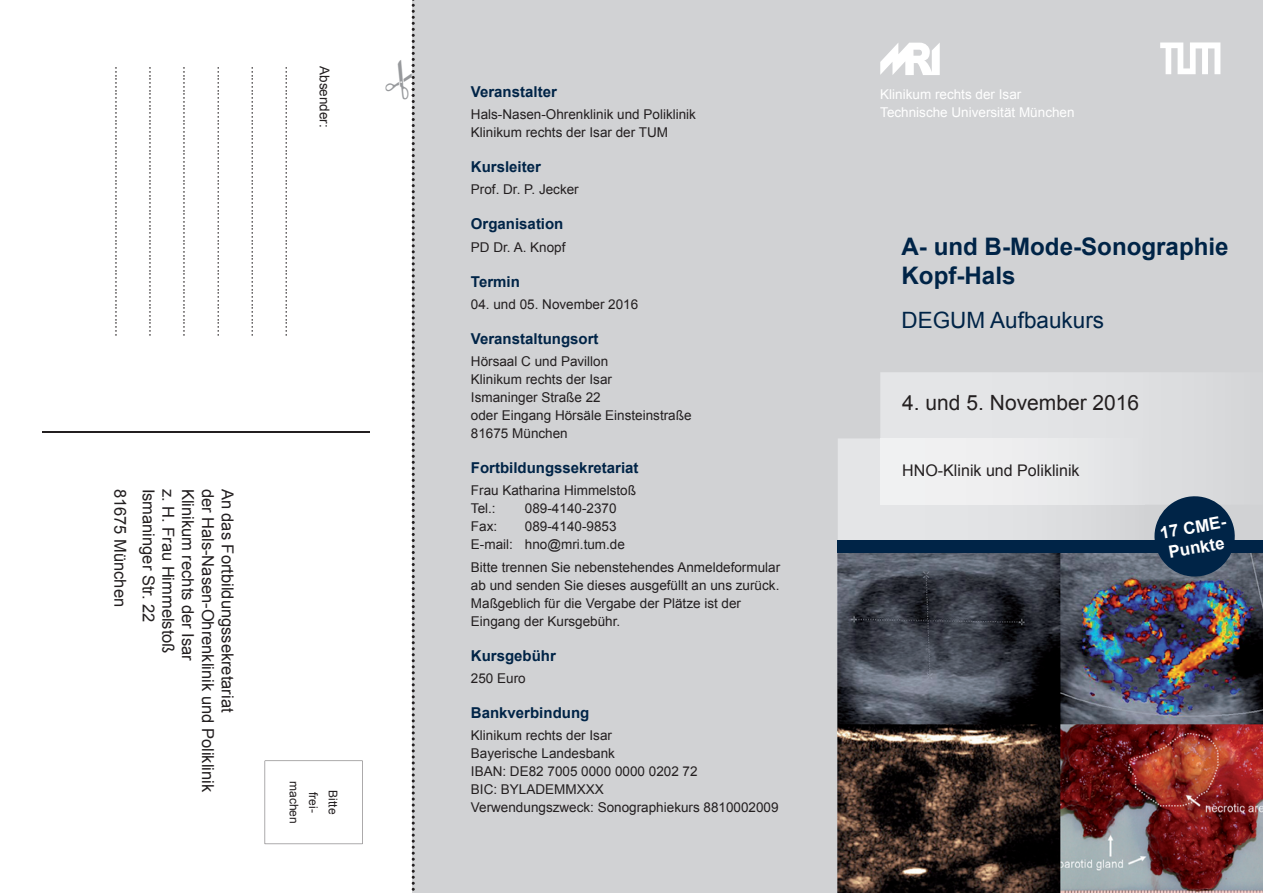
<style>
.page{position:relative;width:1263px;height:893px;background:#fff}
.page>*{position:absolute;margin:0;border:0;box-sizing:border-box;transform-origin:0 0}
.t1{font:700 24.15px/29px "Arial";color:#002447}
.t2{font:22.5px "Arial";color:#002447}
.t3{font:21px "Arial";color:#231f20}
.t4{font:700 16.95px/20.4px "Arial";color:#fff;text-align:center}
.t5{font:16.5px "Arial";color:#231f20}
.t6{font:16.05px "Arial";color:#231f20}
.t7{font:700 15px "Arial";color:#002447}
.t8{font:13.5px/18px "Arial";color:#231f20}
.t9{font:13.5px/18px "Arial";color:#fff}
.t10{font:12px "Arial";color:#231f20}
</style>
<div class="page">
<div style="left:412px;top:0;width:851px;height:893px;background:#d1d2d4"></div>
<svg style="left:1160px;top:42px;width:60px;height:32px"></svg>
<img style="left:838px;top:553px;width:425px;height:340px">
<div style="left:838px;top:439px;width:234px;height:101px;background:#e4e5e7"></div>
<div style="left:880px;top:372px;width:302px;height:132px;background:#e2e3e5"></div>
<img style="left:880px;top:438px;width:265px;height:67px">
<svg style="left:880px;top:43px;width:60px;height:32px"></svg>
<div style="left:838px;top:540px;width:425px;height:13px;background:#002447"></div>
<svg style="left:1151px;top:493px;width:87px;height:87px"></svg>
<svg style="left:265px;top:761px;width:97px;height:83px"></svg>
<hr style="left:43px;top:431px;width:327px;height:2px;background:#231f20">
<svg style="left:411px;top:0;width:4px;height:891px"></svg>
<p class="t8" style="left:129px;top:66px;width:272px;rotate:90deg">........................................................................</p>
<p class="t8" style="left:163px;top:66px;width:272px;rotate:90deg">........................................................................</p>
<p class="t8" style="left:197px;top:66px;width:272px;rotate:90deg">........................................................................</p>
<p class="t8" style="left:231px;top:66px;width:272px;rotate:90deg">........................................................................</p>
<p class="t8" style="left:265px;top:66px;width:272px;rotate:90deg">........................................................................</p>
<p class="t8" style="left:299px;top:66px;width:272px;rotate:90deg">........................................................................</p>
<p class="t8" style="left:333px;top:66px;width:63px;rotate:90deg">Absender:</p>
<p class="t5" style="left:131px;top:488px;width:120px;rotate:90deg">81675 München</p>
<p class="t5" style="left:159px;top:488px;width:135px;rotate:90deg">Ismaninger Str. 22</p>
<p class="t5" style="left:179px;top:488px;width:167px;rotate:90deg">z. H. Frau Himmelstoß</p>
<p class="t5" style="left:199px;top:488px;width:174px;rotate:90deg">Klinikum rechts der Isar</p>
<p class="t5" style="left:219px;top:488px;width:305px;rotate:90deg">der Hals-Nasen-Ohrenklinik und Poliklinik</p>
<p class="t5" style="left:238px;top:488px;width:225px;rotate:90deg">An das Fortbildungssekretariat</p>
<p class="t10" style="left:302px;top:781px;width:44px;rotate:90deg">machen</p>
<p class="t10" style="left:321px;top:792px;width:22px;rotate:90deg">frei-</p>
<p class="t10" style="left:341px;top:790px;width:26px;rotate:90deg">Bitte</p>
<p class="t7" style="left:471px;top:82px;width:87px">Veranstalter</p>
<p class="t8" style="left:471px;top:106px;width:227px">Hals-Nasen-Ohrenklinik und Poliklinik<br>Klinikum rechts der Isar der TUM</p>
<p class="t7" style="left:471px;top:157px;width:72px">Kursleiter</p>
<p class="t8" style="left:471px;top:181px;width:109px">Prof. Dr. P. Jecker</p>
<p class="t7" style="left:471px;top:214px;width:94px">Organisation</p>
<p class="t8" style="left:471px;top:238px;width:96px">PD Dr. A. Knopf</p>
<p class="t7" style="left:471px;top:271px;width:50px">Termin</p>
<p class="t8" style="left:471px;top:295px;width:169px">04. und 05. November 2016</p>
<p class="t7" style="left:471px;top:329px;width:129px">Veranstaltungsort</p>
<p class="t8" style="left:471px;top:353px;width:222px">Hörsaal C und Pavillon<br>Klinikum rechts der Isar<br>Ismaninger Straße 22<br>oder Eingang Hörsäle Einsteinstraße<br>81675 München</p>
<p class="t7" style="left:471px;top:458px;width:169px">Fortbildungssekretariat</p>
<p class="t8" style="left:471px;top:482px;width:167px">Frau Katharina Himmelstoß<br>Tel.:</p>
<p class="t8" style="left:525px;top:500px;width:93px">089-4140-2370</p>
<p class="t8" style="left:471px;top:518px;width:155px;text-indent:54px">089-4140-9853<br>E-mail: hno@mri.tum.de</p>
<p class="t8" style="left:471px;top:558px;width:311px">Bitte trennen Sie nebenstehendes Anmeldeformular ab und senden Sie dieses ausgefüllt an uns zurück.<br>Maßgeblich für die Vergabe der Plätze ist der Eingang der Kursgebühr.</p>
<p class="t7" style="left:471px;top:645px;width:87px">Kursgebühr</p>
<p class="t8" style="left:471px;top:669px;width:56px">250 Euro</p>
<p class="t7" style="left:471px;top:703px;width:120px">Bankverbindung</p>
<p class="t8" style="left:471px;top:727px;width:309px">Klinikum rechts der Isar<br>Bayerische Landesbank<br>IBAN: DE82 7005 0000 0000 0202 72<br>BIC: BYLADEMMXXX<br>Verwendungszweck: Sonographiekurs 8810002009</p>
<p class="t8" style="left:471px;top:518px;width:28px">Fax:</p>
<p class="t9" style="left:880px;top:86px;width:196px">Klinikum rechts der Isar<br>Technische Universität München</p>
<h1 class="t1" style="left:901px;top:233px;width:329px">A- und B-Mode-Sonographie<br>Kopf-Hals</h1>
<h2 class="t2" style="left:901px;top:306px;width:204px">DEGUM Aufbaukurs</h2>
<h3 class="t3" style="left:902px;top:388px;width:238px">4. und 5. November 2016</h3>
<p class="t6" style="left:902px;top:460px;width:179px">HNO-Klinik und Poliklinik</p>
<p class="t4" style="left:1158px;top:524px;width:68px;rotate:-10deg">17 CME-<br>Punkte</p>
</div>
